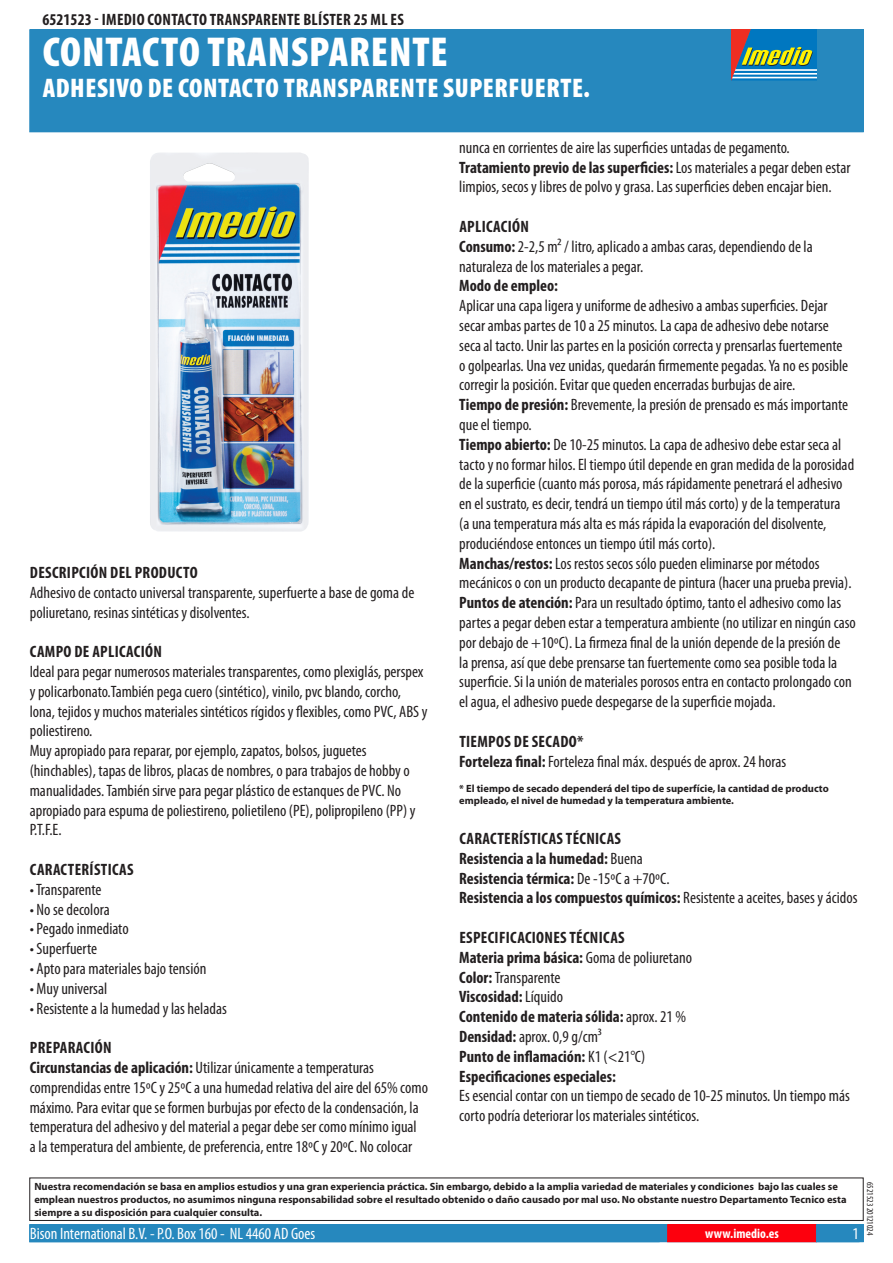
<style>
.page{position:relative;width:893px;height:1263px;background:#fff}
.page>*{position:absolute;margin:0;border:0;box-sizing:border-box;transform-origin:0 0}
.PageHeader{font:900 condensed 42px "Myriad Pro";letter-spacing:.02em;color:#fff}
.PageSubheader{font:900 condensed 27px "Myriad Pro";letter-spacing:.02em;color:#fff}
.Regular{font:condensed 16.5px/19.8px "Myriad Pro";color:#231f20}
.Regular-2{font:700 condensed 16.5px "Myriad Pro";letter-spacing:.02em;color:#231f20}
.Regular-3{font:700 condensed 16.5px "Myriad Pro";color:#231f20}
.TOCItem{font:700 condensed 16.5px "Myriad Pro";letter-spacing:.02em;color:#231f20}
.ContactData{font:condensed 16.5px "Myriad Pro";color:#fff}
.URL{font:700 condensed 13.5px "Myriad Pro";letter-spacing:.015em;color:#fff}
.Disclaimer{font:700 10.5px/12.6px "Myriad Pro";color:#231f20}
.Revisie{font:condensed 9px "Myriad Pro";color:#231f20}
.s1{font-weight:700}
.s2{font-weight:400}
</style>
<div class="page">
<div style="left:30px;top:30px;width:833px;height:102px;background:#2688be"></div>
<svg style="left:731px;top:30px;width:85px;height:51px;background:#5d8b8e"></svg>
<div style="left:29px;top:1177px;width:835px;height:44px;border:1px solid #231f20"></div>
<div style="left:30px;top:1225px;width:833px;height:17px;background:#2688be"></div>
<div style="left:29px;top:1224px;width:835px;height:18px;border:1px solid #2688be"></div>
<div style="left:668px;top:1225px;width:148px;height:17px;background:#fd000d"></div>
<div style="left:667px;top:1224px;width:150px;height:18px;border:1px solid #fd000d"></div>
<img style="left:150px;top:152px;width:159px;height:380px">
<p class="TOCItem" style="left:43px;top:9px;width:356px">6521523 - Imedio Contacto Transparente Blíster 25 ml ES</p>
<p class="PageHeader" style="left:43px;top:25px;width:406px">CONTACTO TRANSPARENTE</p>
<p class="PageSubheader" style="left:43px;top:70px;width:549px">ADHESIVO DE CONTACTO TRANSPARENTE SUPERFUERTE.</p>
<p class="Regular-2" style="left:30px;top:562px;width:169px">Descripción del producto</p>
<p class="Regular" style="left:30px;top:582px;width:386px">Adhesivo de contacto universal transparente, superfuerte a base de goma de poliuretano, resinas sintéticas y disolventes.</p>
<p class="Regular-2" style="left:30px;top:641px;width:134px">Campo de aplicación</p>
<p class="Regular" style="left:30px;top:661px;width:399px">Ideal para pegar numerosos materiales transparentes, como plexiglás, perspex y policarbonato.También pega cuero (sintético), vinilo, pvc blando, corcho, lona, tejidos y muchos materiales sintéticos rígidos y flexibles, como PVC, ABS y poliestireno.</p>
<p class="Regular" style="left:30px;top:741px;width:387px">Muy apropiado para reparar, por ejemplo, zapatos, bolsos, juguetes (hinchables), tapas de libros, placas de nombres, o para trabajos de hobby o manualidades. También sirve para pegar plástico de estanques de PVC. No apropiado para espuma de poliestireno, polietileno (PE), polipropileno (PP) y P.T.F.E.</p>
<p class="Regular-2" style="left:30px;top:859px;width:105px">Características</p>
<p class="Regular" style="left:30px;top:879px;width:73px">• Transparente</p>
<p class="Regular" style="left:30px;top:899px;width:81px">• No se decolora</p>
<p class="Regular" style="left:30px;top:919px;width:100px">• Pegado inmediato</p>
<p class="Regular" style="left:30px;top:939px;width:69px">• Superfuerte</p>
<p class="Regular" style="left:30px;top:958px;width:178px">• Apto para materiales bajo tensión</p>
<p class="Regular" style="left:30px;top:978px;width:79px">• Muy universal</p>
<p class="Regular" style="left:30px;top:998px;width:199px">• Resistente a la humedad y las heladas</p>
<p class="Regular-2" style="left:30px;top:1037px;width:83px">Preparación</p>
<p class="Regular" style="left:30px;top:1057px;width:400px"><span class="s1">Circunstancias de aplicación:</span> Utilizar únicamente a temperaturas comprendidas entre 1 5ºC y 25ºC a una humedad relativa del aire del 65% como máximo. Para evitar que se formen burbujas por efecto de la condensación, la temperatura del adhesivo y del material a pegar debe ser como mínimo igual<br>a la temperatura del ambiente, de preferencia, entre 1 8ºC y 20ºC. No colocar</p>
<p class="Regular" style="left:459px;top:137px;width:332px">nunca en corrientes de aire las superficies untadas de pegamento.</p>
<p class="Regular" style="left:459px;top:157px;width:393px"><span class="s1">Tratamiento previo de las superficies:</span> Los materiales a pegar deben estar limpios, secos y libres de polvo y grasa. Las superficies deben encajar bien.</p>
<p class="Regular-2" style="left:459px;top:216px;width:71px">Aplicación</p>
<p class="Regular" style="left:459px;top:236px;width:355px"><span class="s1">Consumo:</span> 2-2,5 m² / litro, aplicado a ambas caras, dependiendo de la naturaleza de los materiales a pegar.</p>
<p class="Regular-2" style="left:459px;top:275px;width:100px">Modo de empleo:</p>
<p class="Regular" style="left:459px;top:296px;width:390px">Aplicar una capa ligera y uniforme de adhesivo a ambas superficies. Dejar secar ambas partes de 1 0 a 25 minutos. La capa de adhesivo debe notarse seca al tacto. Unir las partes en la posición correcta y prensarlas fuertemente o golpearlas. Una vez unidas, quedarán firmemente pegadas. Ya no es posible corregir la posición. Evitar que queden encerradas burbujas de aire.</p>
<p class="Regular" style="left:459px;top:395px;width:390px"><span class="s1">Tiempo de presión:</span> Brevemente, la presión de prensado es más importante que el tiempo.</p>
<p class="Regular" style="left:459px;top:434px;width:396px"><span class="s1">Tiempo abierto:</span> De 1 0-25 minutos. La capa de adhesivo debe estar seca al tacto y no formar hilos. El tiempo útil depende en gran medida de la porosidad de la superficie (cuanto más porosa, más rápidamente penetrará el adhesivo en el sustrato, es decir, tendrá un tiempo útil más corto) y de la temperatura (a una temperatura más alta es más rápida la evaporación del disolvente, produciéndose entonces un tiempo útil más corto).</p>
<p class="Regular" style="left:459px;top:553px;width:394px"><span class="s1">Manchas/restos:</span> Los restos secos sólo pueden eliminarse por métodos mecánicos o con un producto decapante de pintura (hacer una prueba previa).</p>
<p class="Regular" style="left:459px;top:593px;width:398px"><span class="s1">Puntos de atención:</span> Para un resultado óptimo, tanto el adhesivo como las partes a pegar deben estar a temperatura ambiente (no utilizar en ningún caso por debajo de +1 0ºC). La firmeza final de la unión depende de la presión de<br>la prensa, así que debe prensarse tan fuertemente como sea posible toda la superficie. Si la unión de materiales porosos entra en contacto prolongado con el agua, el adhesivo puede despegarse de la superficie mojada.</p>
<p class="Regular-2" style="left:459px;top:731px;width:125px">Ti empos de secado*</p>
<p class="Regular" style="left:459px;top:751px;width:328px"><span class="s1">Forteleza final:</span> Forteleza final máx. después de aprox. 24 horas</p>
<p class="Disclaimer" style="left:459px;top:782px;width:371px">* El tiempo de secado dependerá del tipo de superfície, la cantidad de producto empleado, el nivel de humedad y la temperatura ambiente.</p>
<p class="Regular-2" style="left:459px;top:828px;width:163px">Características técnicas</p>
<p class="Regular-2" style="left:459px;top:848px;width:185px">Resistencia a la humedad: <span class="s2">Buena</span></p>
<p class="Regular-2" style="left:459px;top:868px;width:212px">Resistencia térmica: <span class="s2">De -1 5ºC a +70ºC.</span></p>
<p class="Regular-3" style="left:459px;top:887px;width:400px">Resistencia a los compuestos químicos: <span class="s2">Resistente a aceites, bases y ácidos</span></p>
<p class="Regular-2" style="left:459px;top:927px;width:36px">Especific</p>
<p class="Regular-2" style="left:517px;top:927px;width:109px">aciones técnicas</p>
<p class="Regular-3" style="left:459px;top:947px;width:234px">Materia prima básica: <span class="s2">Goma de poliuretano</span></p>
<p class="Regular" style="left:459px;top:967px;width:103px"><span class="s1">Color:</span> Transparente</p>
<p class="Regular-2" style="left:459px;top:986px;width:105px">Viscosidad: <span class="s2">Líquido</span></p>
<p class="Regular-2" style="left:459px;top:1006px;width:228px">Contenido de materia sólida: <span class="s2">aprox. 21 %</span></p>
<p class="Regular" style="left:459px;top:1026px;width:144px"><span class="s1">Densidad:</span> aprox. 0,9 g/cm³</p>
<p class="Regular-2" style="left:459px;top:1046px;width:188px">Punto de inflamación: <span class="s2">K1 (&lt;21 °C)</span></p>
<p class="Regular-3" style="left:459px;top:1066px;width:158px">Especificaciones especiales:</p>
<p class="Regular" style="left:459px;top:1086px;width:392px">Es esencial contar con un tiempo de secado de 1 0-25 minutos. Un tiempo más corto podría deteriorar los materiales sintéticos.</p>
<p class="Disclaimer" style="left:34px;top:1180px;width:814px">Nuestra recomendación se basa en amplios estudios y una gran experiencia práctica. Sin embargo, debido a la amplia variedad de materiales y condiciones bajo las cuales se emplean nuestros productos, no asumimos ninguna responsabilidad sobre el resultado obtenido o daño causado por mal uso. No obstante nuestro Departamento Tecnico esta siempre a su disposición para cualquier consulta.</p>
<p class="ContactData" style="left:30px;top:1224px;width:287px">Bison International B.V. - P.O. Box 1 60 - NL 4460 AD Goes</p>
<p class="URL" style="left:705px;top:1225px;width:75px">www.imedio.es</p>
<p class="Revisie" style="left:875px;top:1182px;width:55px;rotate:90deg">6521 523 201 21 024</p>
</div>
